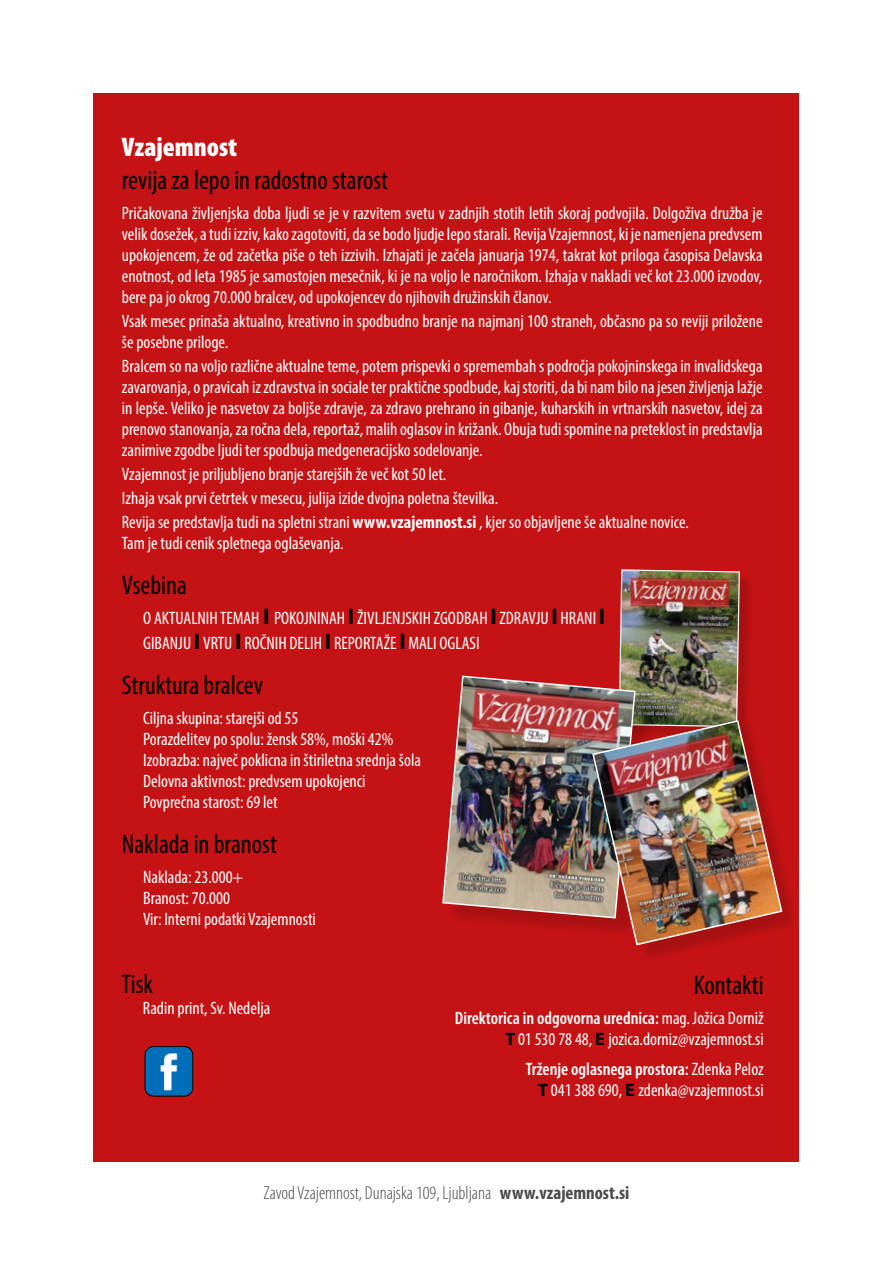
<style>
.page{position:relative;width:893px;height:1263px;background:#fff}
.page>*{position:absolute;margin:0;border:0;box-sizing:border-box;transform-origin:0 0}
.t1{font:condensed 27px "Myriad Pro";color:#000}
.t2{font:900 condensed 27px "Myriad Pro";color:#fff}
.t3{font:300 condensed 18.75px "Myriad Pro";color:#4a4a49}
.t4{font:condensed 18px/21px "Myriad Pro";color:#fff}
.s1{font-weight:700}
.s2{font-weight:700;font-stretch:normal;font-size:22.5px;color:#000}
.s3{font-weight:600}
.s4{font-weight:700;font-stretch:normal;color:#000}
</style>
<div class="page">
<div style="left:94px;top:94px;width:705px;height:1068px;background:#c51315"></div>
<div style="left:446px;top:679px;width:211px;height:261px;background:#000;opacity:.15"></div>
<img style="left:442px;top:675px;width:149px;height:244px">
<div style="left:595px;top:723px;width:205px;height:240px;background:#000;opacity:.15"></div>
<img style="left:591px;top:569px;width:192px;height:377px">
<img style="left:145px;top:1046px;width:48px;height:50px">
<div style="left:145px;top:1046px;width:48px;height:50px;border:1px solid #000;border-radius:8px"></div>
<h1 class="t2" style="left:122px;top:130px;width:117px">Vzajemnost</h1>
<h1 class="t1" style="left:122px;top:163px;width:268px">revija za lepo in radostno starost</h1>
<p class="t4" style="left:122px;top:202px;width:642px;text-align:justify">Pričakovana življenjska doba ljudi se je v razvitem svetu v zadnjih stotih letih skoraj podvojila. Dolgoživa družba je velik dosežek, a tudi izziv, kako zagotoviti, da se bodo ljudje lepo starali. Revija Vzajemnost, ki je namenjena predvsem upokojencem, že od začetka piše o teh izzivih. Izhajati je začela januarja 1974, takrat kot priloga časopisa Delavska enotnost, od leta 1985 je samostojen mesečnik, ki je na voljo le naročnikom. Izhaja v nakladi več kot 23.000 izvodov, bere pa jo okrog 70.000 bralcev, od upokojencev do njihovih družinskih članov.</p>
<p class="t4" style="left:122px;top:310px;width:642px">Vsak mesec prinaša aktualno, kreativno in spodbudno branje na najmanj 100 straneh, občasno pa so reviji priložene še posebne priloge.</p>
<p class="t4" style="left:122px;top:355px;width:642px;text-align:justify">Bralcem so na voljo različne aktualne teme, potem prispevki o spremembah s področja pokojninskega in invalidskega zavarovanja, o pravicah iz zdravstva in sociale ter praktične spodbude, kaj storiti, da bi nam bilo na jesen življenja lažje in lepše. Veliko je nasvetov za boljše zdravje, za zdravo prehrano in gibanje, kuharskih in vrtnarskih nasvetov, idej za prenovo stanovanja, za ročna dela, reportaž, malih oglasov in križank. Obuja tudi spomine na preteklost in predstavlja zanimive zgodbe ljudi ter spodbuja medgeneracijsko sodelovanje.</p>
<p class="t4" style="left:122px;top:462px;width:568px;line-height:24px">Vzajemnost je priljubljeno branje starejših že več kot 50 let.<br>Izhaja vsak prvi četrtek v mesecu, julija izide dvojna poletna številka.<br>Revija se predstavlja tudi na spletni strani <span class="s1">www.vzajemnost.si</span> , kjer so objavljene še aktualne novice.</p>
<p class="t4" style="left:122px;top:532px;width:223px">Tam je tudi cenik spletnega oglaševanja.</p>
<h1 class="t1" style="left:122px;top:568px;width:66px">Vsebina</h1>
<p class="t4" style="left:143px;top:605px;width:464px;line-height:25.5px">O AKTUALNIH TEMAH <span class="s2">I</span> POKOJNINAH <span class="s2">I</span>ŽIVLJENJSKIH ZGODBAH <span class="s2">I</span>ZDRAVJU <span class="s2">I</span> HRANI<span class="s2">I<br></span>GIBANJU <span class="s2">I</span> VRTU <span class="s2">I</span> ROČNIH DELIH <span class="s2">I</span> REPORTAŽE <span class="s2">I</span> MALI OGLASI</p>
<h1 class="t1" style="left:122px;top:669px;width:143px">Struktura bralcev</h1>
<p class="t4" style="left:143px;top:708px;width:279px">Ciljna skupina: starejši od 55<br>Porazdelitev po spolu: žensk 58%, moški 42% Izobrazba: največ poklicna in štiriletna srednja šola Delovna aktivnost: predvsem upokojenci Povprečna starost: 69 let</p>
<h1 class="t1" style="left:122px;top:828px;width:157px">Naklada in branost</h1>
<p class="t4" style="left:143px;top:867px;width:174px">Naklada: 23.000+<br>Branost: 70.000<br>Vir: Interni podatki Vzajemnosti</p>
<h1 class="t1" style="left:122px;top:968px;width:33px">Tisk</h1>
<p class="t4" style="left:143px;top:997px;width:129px">Radin print, Sv. Nedelja</p>
<h1 class="t1" style="left:694px;top:968px;width:71px">Kontakti</h1>
<p class="t4" style="left:455px;top:1007px;width:310px;text-align:right"><span class="s3">Direktorica in odgovorna urednica:</span> mag. Jožica Dorniž<br><span class="s4">T</span> 01 530 78 48, <span class="s4">E</span> jozica.dorniz@vzajemnost.si</p>
<p class="t4" style="left:526px;top:1058px;width:240px;text-align:right"><span class="s3">Trženje oglasnega prostora:</span> Zdenka Peloz<br><span class="s4">T</span> 041 388 690, <span class="s4">E</span> zdenka@vzajemnost.si</p>
<p class="t3" style="left:264px;top:1181px;width:367px">Zavod Vzajemnost, Dunajska 109, Ljubljana <span class="s1">www.vzajemnost.si</span></p>
</div>
